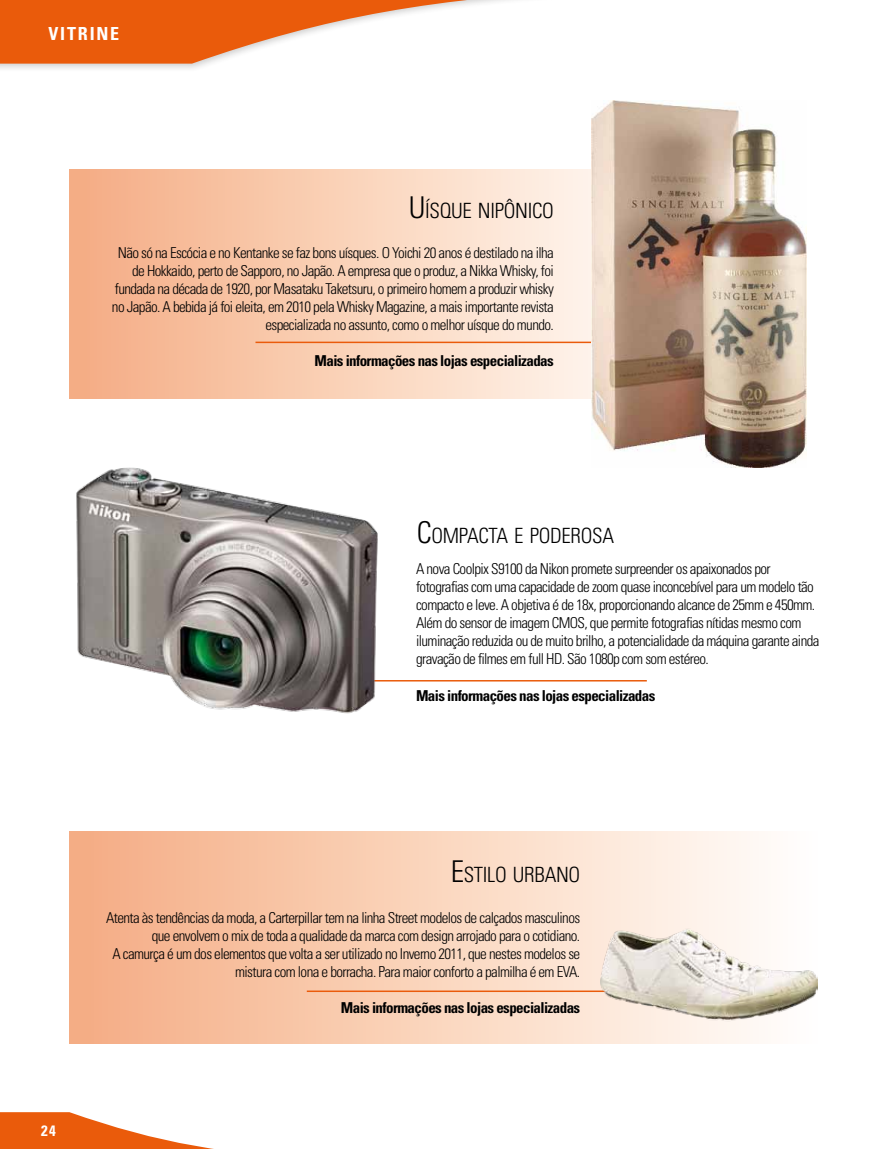
<style>
.page{position:relative;width:893px;height:1149px;background:#fff}
.page>*{position:absolute;margin:0;border:0;box-sizing:border-box;transform-origin:0 0}
.t1{font:300 condensed 21px "Univers LT Std";letter-spacing:-.015em;color:#000}
.t2{font:700 condensed 18px "Univers LT Std";color:#fff}
.t3{font:300 condensed 15px/18px "Univers LT Std";letter-spacing:-.04em;color:#000;text-align:right}
.t4{font:700 condensed 15px "Univers LT Std";letter-spacing:-.04em;color:#000}
.t5{font:700 condensed 15px "Univers LT Std";color:#fff}
.s1{font-size:30px}
</style>
<div class="page">
<hr style="left:250px;top:679px;width:397px;height:2px;background:#ea5b0b">
<div style="left:70px;top:831px;width:747px;height:212px;background:linear-gradient(to right,#f5ac82,#fffffd)"></div>
<svg style="left:70px;top:169px;width:521px;height:229px;background:#f9cfb6"></svg>
<div style="left:0;top:0;width:619px;height:73px;background:#000;opacity:.2"></div>
<svg style="left:0;top:0;width:612px;height:64px"></svg>
<svg style="left:0;top:1112px;width:208px;height:36px"></svg>
<hr style="left:307px;top:990px;width:307px;height:1px;background:#ea5b0b">
<hr style="left:255px;top:341px;width:382px;height:2px;background:#ea5b0b">
<img style="left:76px;top:467px;width:315px;height:247px">
<img style="left:600px;top:865px;width:217px;height:179px">
<img style="left:591px;top:100px;width:216px;height:367px">
<p class="t2" style="left:48px;top:23px;width:10px">VITRI</p>
<p class="t2" style="left:96px;top:23px;width:23px">NE</p>
<h1 class="t1" style="left:409px;top:198px;width:147px"><span class="s1">U</span>ÍSQUE NIPÔNICO</h1>
<p class="t3" style="left:112px;top:243px;width:443px">Não só na Escócia e no Kentanke se faz bons uísques. O Yoichi 20 anos é destilado na ilha de Hokkaido, perto de Sapporo, no Japão. A empresa que o produz, a Nikka Whisky, foi fundada na década de 1920, por Masataku Taketsuru, o primeiro homem a produzir whisky no Japão. A bebida já foi eleita, em 2010 pela Whisky Magazine, a mais importante revista especializada no assunto, como o melhor uísque do mundo.</p>
<p class="t4" style="left:315px;top:351px;width:241px">Mais informações nas lojas especializadas</p>
<h1 class="t1" style="left:417px;top:523px;width:199px"><span class="s1">C</span>OMPACTA E PODEROSA</h1>
<p class="t3" style="left:416px;top:560px;width:405px;text-align:left">A nova Coolpix S9100 da Nikon promete surpreender os apaixonados por fotografias com uma capacidade de zoom quase inconcebível para um modelo tão compacto e leve. A objetiva é de 18x, proporcionando alcance de 25mm e 450mm.<br>Além do sensor de imagem CMOS, que permite fotografias nítidas mesmo com iluminação reduzida ou de muito brilho, a potencialidade da máquina garante ainda gravação de filmes em full HD. São 1080p com som estéreo.</p>
<p class="t4" style="left:416px;top:685px;width:241px">Mais informações nas lojas especializadas</p>
<h1 class="t1" style="left:451px;top:862px;width:131px"><span class="s1">E</span>STILO URBANO</h1>
<p class="t5" style="left:41px;top:1120px;width:16px">24</p>
<p class="t3" style="left:106px;top:908px;width:476px">Atenta às tendências da moda, a Carterpillar tem na linha Street modelos de calçados masculinos que envolvem o mix de toda a qualidade da marca com design arrojado para o cotidiano.<br>A camurça é um dos elementos que volta a ser utilizado no Inverno 2011, que nestes modelos se mistura com lona e borracha. Para maior conforto a palmilha é em EVA.</p>
<p class="t4" style="left:341px;top:998px;width:241px">Mais informações nas lojas especializadas</p>
</div>
